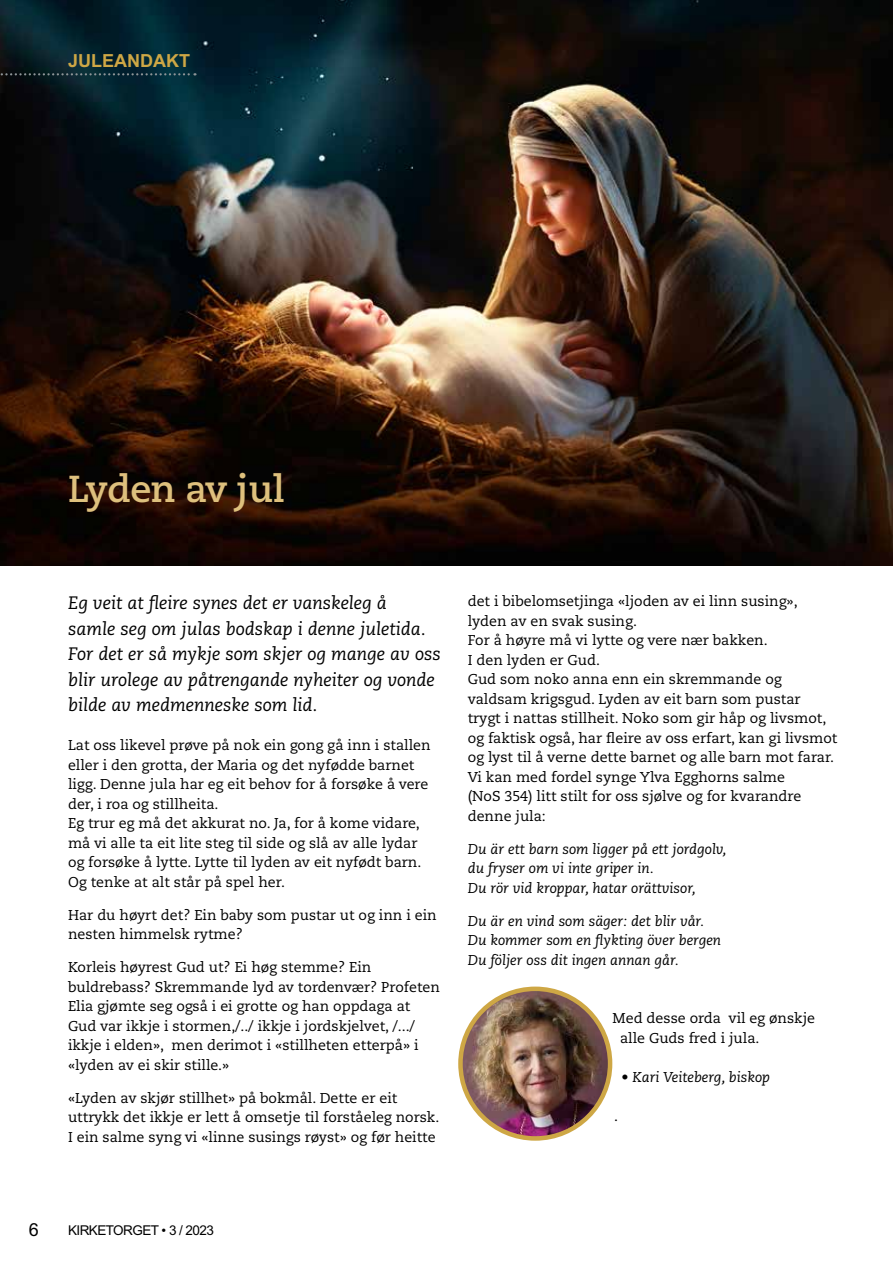
<style>
.page{position:relative;width:893px;height:1263px;background:#fff}
.page>*{position:absolute;margin:0;border:0;box-sizing:border-box;transform-origin:0 0}
.t1{font:700 37.5px "Caecilia LT Pro 75";letter-spacing:-.02em;color:#dec07d}
.t2{font:italic 18px/25.5px "Caecilia LT Pro 56";color:#000}
.t3{font:700 18px "Arial MT Std";color:#cea745}
.t4{font:18px "Arial MT Std";color:#000}
.t5{font:14.25px/19.5px "Caecilia LT Pro 55 Roman";color:#000}
.t6{font:italic 14.25px/19.5px "Caecilia LT Pro 56";color:#000}
.t7{font:13.5px "Arial MT Std";letter-spacing:-.04em;color:#000}
</style>
<div class="page">
<img style="left:0;top:0;width:893px;height:566px">
<svg style="left:0;top:73px;width:195px;height:2px"></svg>
<img style="left:460px;top:989px;width:150px;height:149px;border-radius:75px">
<div style="left:458px;top:986px;width:154px;height:155px;border:4px solid #cea745;border-radius:50%"></div>
<p class="t3" style="left:68px;top:50px;width:123px">JULEANDAKT</p>
<h1 class="t1" style="left:68px;top:464px;width:218px">Lyden av jul</h1>
<p class="t2" style="left:68px;top:590px;width:374px">Eg veit at fleire synes det er vanskeleg å<br>samle seg om julas bodskap i denne juletida.<br>For det er så mykje som skjer og mange av oss blir urolege av påtrengande nyheiter og vonde bilde av medmenneske som lid.</p>
<p class="t5" style="left:68px;top:735px;width:364px">Lat oss likevel prøve på nok ein gong gå inn i stallen eller i den grotta, der Maria og det nyfødde barnet ligg. Denne jula har eg eit behov for å forsøke å vere der, i roa og stillheita.<br>Eg trur eg må det akkurat no. Ja, for å kome vidare, må vi alle ta eit lite steg til side og slå av alle lydar og forsøke å lytte. Lytte til lyden av eit nyfødt barn.<br>Og tenke at alt står på spel her.</p>
<p class="t5" style="left:68px;top:905px;width:370px">Har du høyrt det? Ein baby som pustar ut og inn i ein nesten himmelsk rytme?</p>
<p class="t5" style="left:68px;top:957px;width:373px">Korleis høyrest Gud ut? Ei høg stemme? Ein buldrebass? Skremmande lyd av tordenvær? Profeten Elia gjømte seg også i ei grotte og han oppdaga at Gud var ikkje i stormen,/../ ikkje i jordskjelvet, /.../ ikkje i elden», men derimot i «stillheten etterpå» i «lyden av ei skir stille.»</p>
<p class="t5" style="left:68px;top:1088px;width:373px">«Lyden av skjør stillhet» på bokmål. Dette er eit uttrykk det ikkje er lett å omsetje til forståeleg norsk.<br>I ein salme syng vi «linne susings røyst» og før heitte</p>
<p class="t5" style="left:468px;top:591px;width:371px">det i bibelomsetjinga «ljoden av ei linn susing», lyden av en svak susing.<br>For å høyre må vi lytte og vere nær bakken.<br>I den lyden er Gud.<br>Gud som noko anna enn ein skremmande og valdsam krigsgud. Lyden av eit barn som pustar<br>trygt i nattas stillheit. Noko som gir håp og livsmot, og faktisk også, har fleire av oss erfart, kan gi livsmot og lyst til å verne dette barnet og alle barn mot farar.<br>Vi kan med fordel synge Ylva Egghorns salme<br>(NoS 354) litt stilt for oss sjølve og for kvarandre denne jula:</p>
<p class="t6" style="left:468px;top:839px;width:260px">Du är ett barn som ligger på ett jordgolv, du fryser om vi inte griper in.<br>Du rör vid kroppar, hatar orättvisor,</p>
<p class="t6" style="left:468px;top:911px;width:255px">Du är en vind som säger: det blir vår.<br>Du kommer som en flykting över bergen<br>Du följer oss dit ingen annan går.</p>
<p class="t5" style="left:620px;top:1008px;width:197px;text-indent:-7px">Med desse orda vil eg ønskje alle Guds fred i jula.</p>
<p class="t6" style="left:622px;top:1067px;width:150px">• Kari Veiteberg, biskop</p>
<p class="t5" style="left:614px;top:1106px;width:5px">.</p>
<p class="t4" style="left:29px;top:1219px;width:12px">6</p>
<p class="t7" style="left:68px;top:1222px;width:147px">KIRKETORGET • 3 / 2023</p>
</div>
